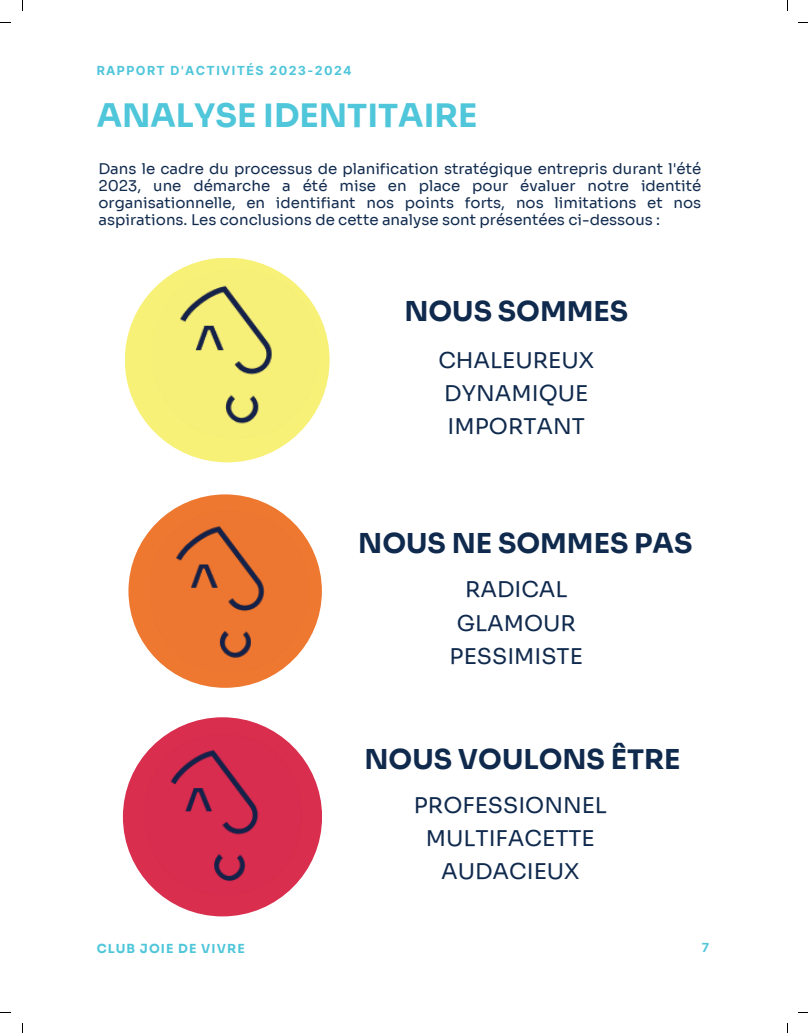
<style>
.page{position:relative;width:808px;height:1033px;background:#fff}
.page>*{position:absolute;margin:0;border:0;box-sizing:border-box;transform-origin:0 0}
.t1{font:700 32.5px "Sora";color:#4fc6da}
.t2{font:700 27.5px "Sora";color:#102a4e}
.t3{font:22px/33px "Sora";color:#102a4e;text-align:center}
.t4{font:15px/16.9px "Sora";color:#102a4e;text-align:justify}
.t5{font:700 12.5px "Inter";letter-spacing:.11em;color:#4fc6da}
.t6{font:700 12.5px "Sora";letter-spacing:.085em;color:#4fc6da}
</style>
<div class="page">
<img style="left:126px;top:258px;width:204px;height:203px">
<img style="left:128px;top:494px;width:194px;height:194px">
<img style="left:122px;top:717px;width:200px;height:199px">
<p class="t5" style="left:97px;top:61px;width:256px">RAPPORT D'ACTIVITÉS 2023-2024</p>
<h1 class="t1" style="left:97px;top:88px;width:382px">ANALYSE IDENTITAIRE</h1>
<p class="t4" style="left:98px;top:159px;width:604px">Dans le cadre du processus de planification stratégique entrepris durant l'été 2023, une démarche a été mise en place pour évaluer notre identité organisationnelle, en identifiant nos points forts, nos limitations et nos aspirations. Les conclusions de cette analyse sont présentées ci-dessous :</p>
<h2 class="t2" style="left:404px;top:288px;width:225px">NOUS SOMMES</h2>
<h3 class="t3" style="left:438px;top:341px;width:157px;text-align:left">CHALEUREUX<br>DYNAMIQUE<br>IMPORTANT</h3>
<h2 class="t2" style="left:358px;top:519px;width:336px">NOUS NE SOMMES PAS</h2>
<h3 class="t3" style="left:449px;top:571px;width:135px">RADICAL<br>GLAMOUR<br>PESSIMISTE</h3>
<h2 class="t2" style="left:364px;top:736px;width:317px">NOUS VOULONS ÊTRE</h2>
<h3 class="t3" style="left:414px;top:787px;width:195px">PROFESSIONNEL<br>MULTIFACETTE<br>AUDACIEUX</h3>
<p class="t6" style="left:97px;top:938px;width:150px">CLUB JOIE DE VIVRE</p>
<p class="t5" style="left:701px;top:938px;width:9px">7</p>
</div>
